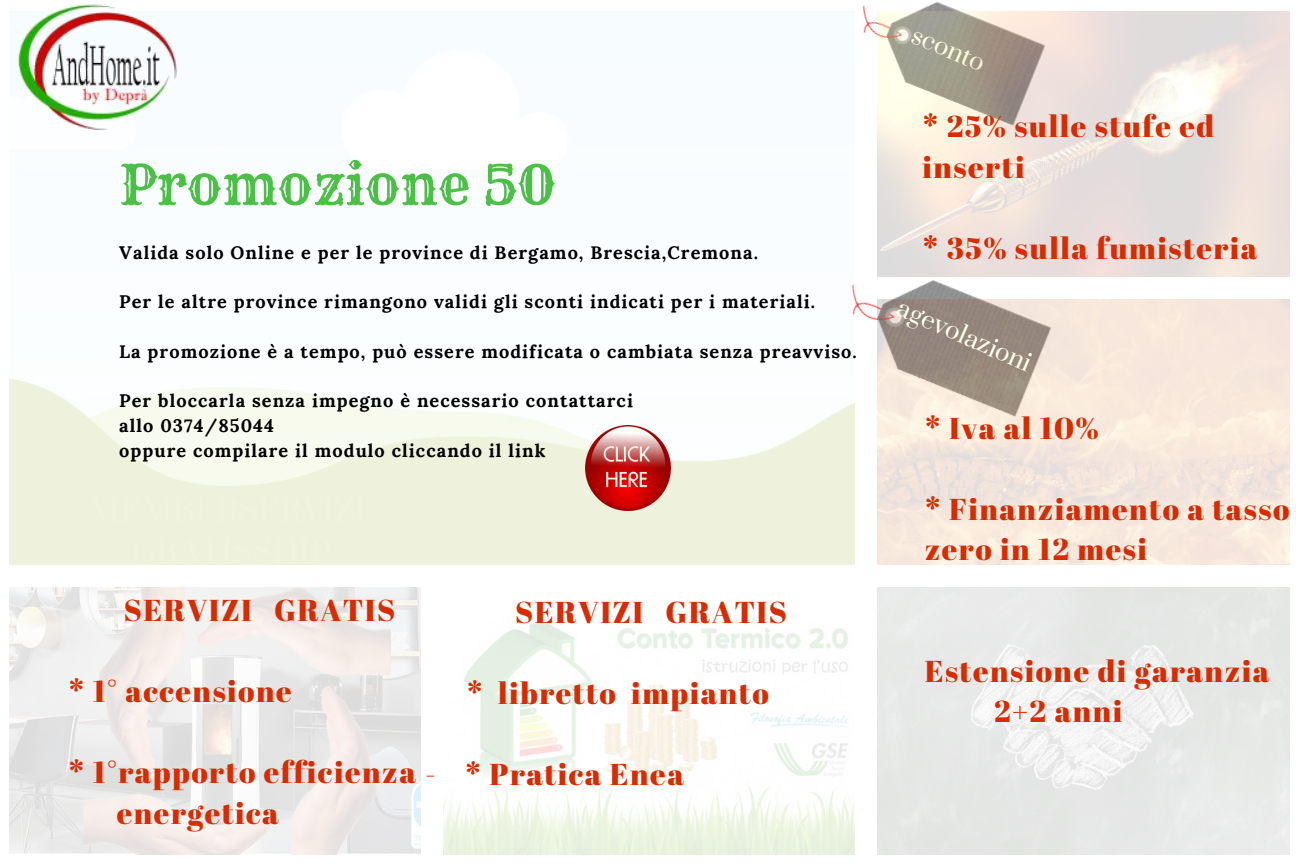
<style>
.page{position:relative;width:1296px;height:864px;background:#fff}
.page>*{position:absolute;margin:0;border:0;box-sizing:border-box;transform-origin:0 0}
.t1{font:54.3px "Rye";color:#35b729}
.t2{font:30.3px/40.5px "Abril Fatface";letter-spacing:.05em;color:#d92b00}
.t3{font:24px "Prata";color:#feffec}
.t4{font:700 18px/24.6px "Lora";letter-spacing:.06em;color:#000}
</style>
<div class="page">
<img style="left:862px;top:2px;width:98px;height:34px">
<img style="left:855px;top:280px;width:125px;height:41px">
<img style="left:9px;top:284px;width:846px;height:281px">
<img style="left:877px;top:11px;width:412px;height:266px">
<img style="left:877px;top:299px;width:412px;height:266px">
<img style="left:9px;top:587px;width:412px;height:268px">
<img style="left:443px;top:622px;width:412px;height:233px">
<img style="left:877px;top:587px;width:412px;height:268px">
<img style="left:17px;top:4px;width:160px;height:126px">
<img style="left:585px;top:425px;width:85px;height:86px">
<h1 class="t1" style="left:119px;top:151px;width:438px">Promozione 50</h1>
<h3 class="t3" style="left:906px;top:14px;width:93px;rotate:23deg">- sconto</h3>
<h2 class="t2" style="left:922px;top:105px;width:293px">* 25% sulle stufe ed inserti</h2>
<p class="t4" style="left:119px;top:240px;width:640px">Valida solo Online e per le province di Bergamo, Brescia,Cremona.</p>
<h2 class="t2" style="left:922px;top:227px;width:337px">* 35% sulla fumisteria</h2>
<p class="t4" style="left:119px;top:289px;width:697px">Per le altre province rimangono validi gli sconti indicati per i materiali.</p>
<p class="t4" style="left:119px;top:339px;width:739px">La promozione è a tempo, può essere modificata o cambiata senza preavviso.</p>
<p class="t4" style="left:119px;top:388px;width:515px">Per bloccarla senza impegno è necessario contattarci allo 0374/85044<br>oppure compilare il modulo cliccando il link</p>
<h3 class="t3" style="left:905px;top:292px;width:146px;rotate:24deg">agevolazioni</h3>
<h2 class="t2" style="left:925px;top:407px;width:176px">* Iva al 10%</h2>
<h2 class="t2" style="left:124px;top:589px;width:273px">SERVIZI GRATIS</h2>
<h2 class="t2" style="left:68px;top:670px;width:225px">* 1° accensione</h2>
<h2 class="t2" style="left:515px;top:591px;width:273px">SERVIZI GRATIS</h2>
<h2 class="t2" style="left:467px;top:672px;width:303px">* libretto impianto</h2>
<h2 class="t2" style="left:117px;top:751px;width:569px;text-indent:-48px">* 1°rapporto efficienza - * Pratica Enea energetica</h2>
<h2 class="t2" style="left:925px;top:488px;width:366px">* Finanziamento a tasso zero in 12 mesi</h2>
<h2 class="t2" style="left:994px;top:650px;width:277px;text-indent:-69px">Estensione di garanzia<br>2+2 anni</h2>
</div>
